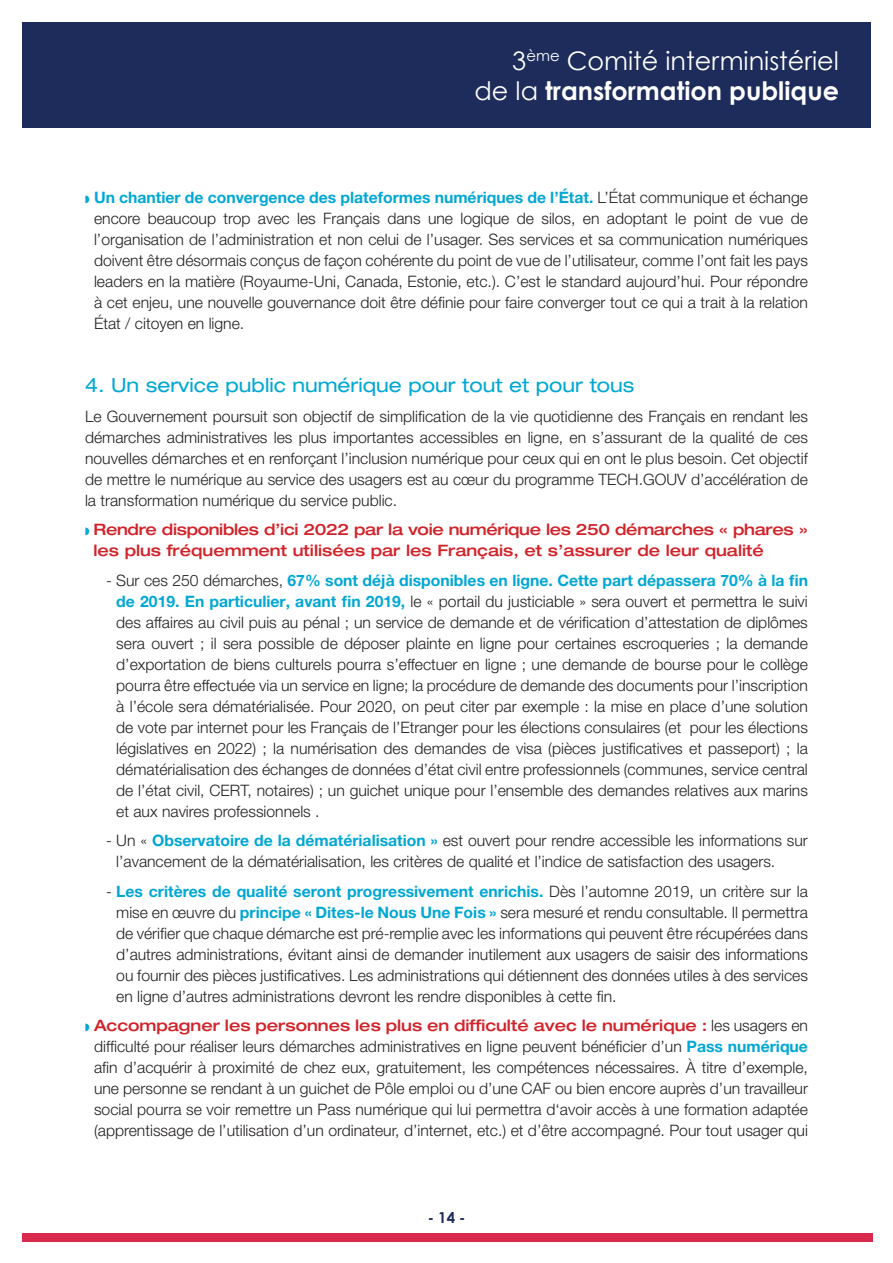
<style>
.page{position:relative;width:893px;height:1263px;background:#fff}
.page>*{position:absolute;margin:0;border:0;box-sizing:border-box;transform-origin:0 0}
.t1{font:25.5px/30px "Century Gothic";color:#fff;text-align:right}
.t2{font:expanded 19.5px "Helvetica Neue LT Pro";color:#00a7d4}
.t3{font:300 15.75px/21px "Helvetica Neue LT Pro";color:#231f20;text-align:justify}
.t4{font:500 expanded 15.75px/21px "Helvetica Neue LT Pro";letter-spacing:-.01em;color:#d1232a}
.t5{font:700 15px "Century Gothic";color:#1d2c5b}
.s1{font-weight:700}
.s2{font-weight:700;color:#00a7d4}
.s3{font-weight:500;font-stretch:expanded;color:#d1232a}
</style>
<div class="page">
<div style="left:22px;top:22px;width:849px;height:106px;background:#1d2c5b"></div>
<div style="left:22px;top:1233px;width:851px;height:9px;background:#d9294c"></div>
<h1 class="t1" style="left:474px;top:45px;width:366px">3<sup>ème</sup> Comité interministériel de la <span class="s1">transformation publique</span></h1>
<p class="t3" style="left:94px;top:186px;width:715px"><span class="s2">Un chantier de convergence des plateformes numériques de l’État.</span> L’État communique et échange encore beaucoup trop avec les Français dans une logique de silos, en adoptant le point de vue de l’organisation de l’administration et non celui de l’usager. Ses services et sa communication numériques doivent être désormais conçus de façon cohérente du point de vue de l’utilisateur, comme l’ont fait les pays leaders en la matière (Royaume-Uni, Canada, Estonie, etc.). C’est le standard aujourd’hui. Pour répondre à cet enjeu, une nouvelle gouvernance doit être définie pour faire converger tout ce qui a trait à la relation État / citoyen en ligne.</p>
<p class="t2" style="left:85px;top:374px;width:551px">4. Un service public numérique pour tout et pour tous</p>
<p class="t3" style="left:85px;top:405px;width:724px">Le Gouvernement poursuit son objectif de simplification de la vie quotidienne des Français en rendant les démarches administratives les plus importantes accessibles en ligne, en s’assurant de la qualité de ces nouvelles démarches et en renforçant l’inclusion numérique pour ceux qui en ont le plus besoin. Cet objectif de mettre le numérique au service des usagers est au cœur du programme TECH.GOUV d’accélération de la transformation numérique du service public.</p>
<p class="t4" style="left:94px;top:519px;width:716px">Rendre disponibles d’ici 2022 par la voie numérique les 250 démarches « phares » les plus fréquemment utilisées par les Français, et s’assurer de leur qualité</p>
<p class="t3" style="left:116px;top:569px;width:693px;text-indent:-10px">- Sur ces 250 démarches, <span class="s2">67% sont déjà disponibles en ligne. Cette part dépassera 70% à la fin de 2019. En particulier, avant fin 2019,</span> le « portail du justiciable » sera ouvert et permettra le suivi des affaires au civil puis au pénal ; un service de demande et de vérification d’attestation de diplômes sera ouvert ; il sera possible de déposer plainte en ligne pour certaines escroqueries ; la demande d’exportation de biens culturels pourra s’effectuer en ligne ; une demande de bourse pour le collège pourra être effectuée via un service en ligne; la procédure de demande des documents pour l’inscription à l’école sera dématérialisée. Pour 2020, on peut citer par exemple : la mise en place d’une solution de vote par internet pour les Français de l’Etranger pour les élections consulaires (et pour les élections législatives en 2022) ; la numérisation des demandes de visa (pièces justificatives et passeport) ; la dématérialisation des échanges de données d’état civil entre professionnels (communes, service central de l’état civil, CERT, notaires) ; un guichet unique pour l’ensemble des demandes relatives aux marins et aux navires professionnels .</p>
<p class="t3" style="left:116px;top:830px;width:693px;text-indent:-10px">- Un « <span class="s2">Observatoire de la dématérialisation »</span> est ouvert pour rendre accessible les informations sur l’avancement de la dématérialisation, les critères de qualité et l’indice de satisfaction des usagers.</p>
<p class="t3" style="left:116px;top:880px;width:693px;text-indent:-10px">- <span class="s2">Les critères de qualité seront progressivement enrichis.</span> Dès l’automne 2019, un critère sur la mise en œuvre du <span class="s2">principe « Dites-le Nous Une Fois »</span> sera mesuré et rendu consultable. Il permettra de vérifier que chaque démarche est pré-remplie avec les informations qui peuvent être récupérées dans d’autres administrations, évitant ainsi de demander inutilement aux usagers de saisir des informations ou fournir des pièces justificatives. Les administrations qui détiennent des données utiles à des services en ligne d’autres administrations devront les rendre disponibles à cette fin.</p>
<p class="t3" style="left:94px;top:1015px;width:715px"><span class="s3">Accompagner les personnes les plus en difficulté avec le numérique :</span> les usagers en difficulté pour réaliser leurs démarches administratives en ligne peuvent bénéficier d’un <span class="s2">Pass numérique </span>afin d’acquérir à proximité de chez eux, gratuitement, les compétences nécessaires. À titre d’exemple, une personne se rendant à un guichet de Pôle emploi ou d’une CAF ou bien encore auprès d’un travailleur social pourra se voir remettre un Pass numérique qui lui permettra d‘avoir accès à une formation adaptée (apprentissage de l’utilisation d’un ordinateur, d’internet, etc.) et d’être accompagné. Pour tout usager qui</p>
<p class="t5" style="left:428px;top:1208px;width:39px">- 14 -</p>
</div>
